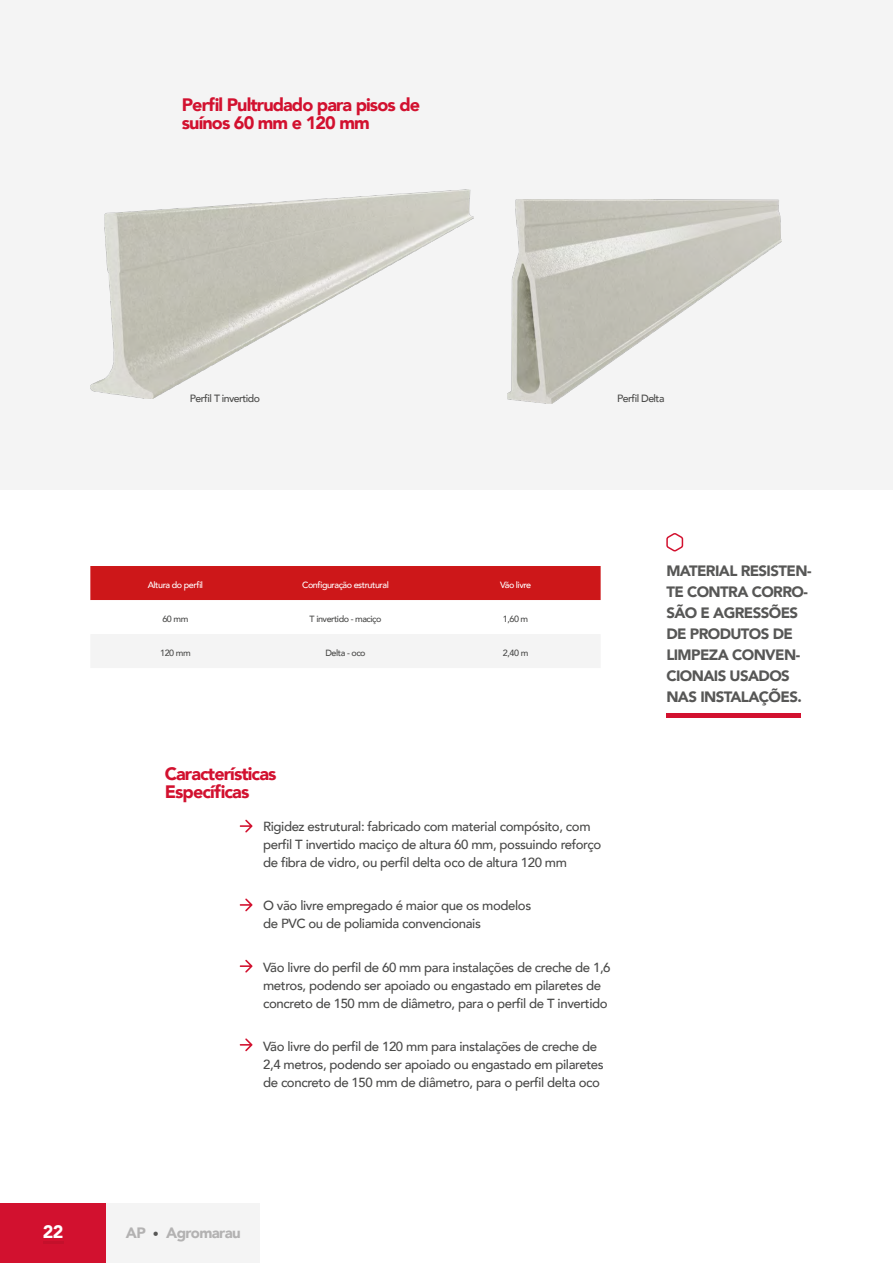
<style>
.page{position:relative;width:893px;height:1263px;background:#fff}
.page>*{position:absolute;margin:0;border:0;box-sizing:border-box;transform-origin:0 0}
.t1{font:900 18px/18px "Avenir";letter-spacing:-.05em;color:#d2112f}
.t2{font:900 18px "Avenir";color:#fff}
.t3{font:900 15px/21px "Avenir";letter-spacing:-.04em;color:#575756}
.t4{font:900 15px "Avenir";letter-spacing:-.04em;color:#b3b2b2}
.t5{font:500 13.2px/18px "Avenir";letter-spacing:-.03em;color:#4a4a49}
.t6{font:500 10.5px "Avenir";letter-spacing:-.05em;color:#4a4a49}
.t7{font:500 9px "Avenir";letter-spacing:-.05em;color:#4a4a49}
.t8{font:500 9px "Avenir";letter-spacing:-.05em;color:#fff}
.s1{font-size:12px;color:#575756}
</style>
<div class="page">
<div style="left:0;top:0;width:893px;height:489px;background:#f4f4f4"></div>
<img style="left:90px;top:190px;width:383px;height:209px">
<img style="left:508px;top:200px;width:274px;height:203px">
<div style="left:90px;top:566px;width:511px;height:34px;background:#cd1719"></div>
<div style="left:91px;top:634px;width:509px;height:34px;background:#f4f4f4"></div>
<svg style="left:240px;top:820px;width:12px;height:12px"></svg>
<svg style="left:240px;top:898px;width:12px;height:13px"></svg>
<svg style="left:240px;top:960px;width:12px;height:12px"></svg>
<svg style="left:240px;top:1038px;width:12px;height:13px"></svg>
<svg style="left:666px;top:533px;width:18px;height:19px"></svg>
<hr style="left:666px;top:713px;width:135px;height:4px;background:#d2112f">
<div style="left:0;top:1203px;width:106px;height:60px;background:#d2112f"></div>
<div style="left:106px;top:1203px;width:153px;height:60px;background:#f4f4f4"></div>
<hr style="left:43px;top:1242px;width:20px;height:2px;background:#c4102b">
<h1 class="t1" style="left:182px;top:96px;width:240px">Perfil Pultrudado para pisos de suínos 60 mm e 120 mm</h1>
<p class="t6" style="left:190px;top:389px;width:72px">Perfil T invertido</p>
<p class="t6" style="left:617px;top:389px;width:49px">Perfil Delta</p>
<p class="t8" style="left:148px;top:577px;width:57px">Altura do perfil</p>
<p class="t8" style="left:302px;top:577px;width:88px">Configuração estrutural</p>
<p class="t8" style="left:500px;top:577px;width:33px">Vão livre</p>
<p class="t7" style="left:162px;top:611px;width:28px">60 mm</p>
<p class="t7" style="left:310px;top:611px;width:73px">T invertido - maciço</p>
<p class="t7" style="left:503px;top:611px;width:27px">1,60 m</p>
<p class="t7" style="left:160px;top:645px;width:32px">120 mm</p>
<p class="t7" style="left:325px;top:645px;width:42px">Delta - oco</p>
<p class="t7" style="left:503px;top:645px;width:27px">2,40 m</p>
<h1 class="t1" style="left:165px;top:764px;width:113px">Características<br>Específicas</h1>
<p class="t5" style="left:263px;top:816px;width:340px">Rigidez estrutural: fabricado com material compósito, com perfil T invertido maciço de altura 60 mm, possuindo reforço de fibra de vidro, ou perfil delta oco de altura 120 mm</p>
<p class="t5" style="left:263px;top:896px;width:270px">O vão livre empregado é maior que os modelos de PVC ou de poliamida convencionais</p>
<p class="t5" style="left:263px;top:957px;width:349px">Vão livre do perfil de 60 mm para instalações de creche de 1,6 metros, podendo ser apoiado ou engastado em pilaretes de concreto de 150 mm de diâmetro, para o perfil de T invertido</p>
<p class="t5" style="left:263px;top:1037px;width:342px">Vão livre do perfil de 120 mm para instalações de creche de<br>2,4 metros, podendo ser apoiado ou engastado em pilaretes de concreto de 150 mm de diâmetro, para o perfil delta oco</p>
<h1 class="t2" style="left:43px;top:1217px;width:22px">22</h1>
<p class="t4" style="left:126px;top:1220px;width:116px">AP <span class="s1">•</span> Agromarau</p>
<p class="t3" style="left:666px;top:560px;width:147px">MATERIAL RESISTEN-<br>TE CONTRA CORRO-<br>SÃO E AGRESSÕES<br>DE PRODUTOS DE<br>LIMPEZA CONVEN-<br>CIONAIS USADOS<br>NAS INSTALAÇÕES.</p>
</div>
